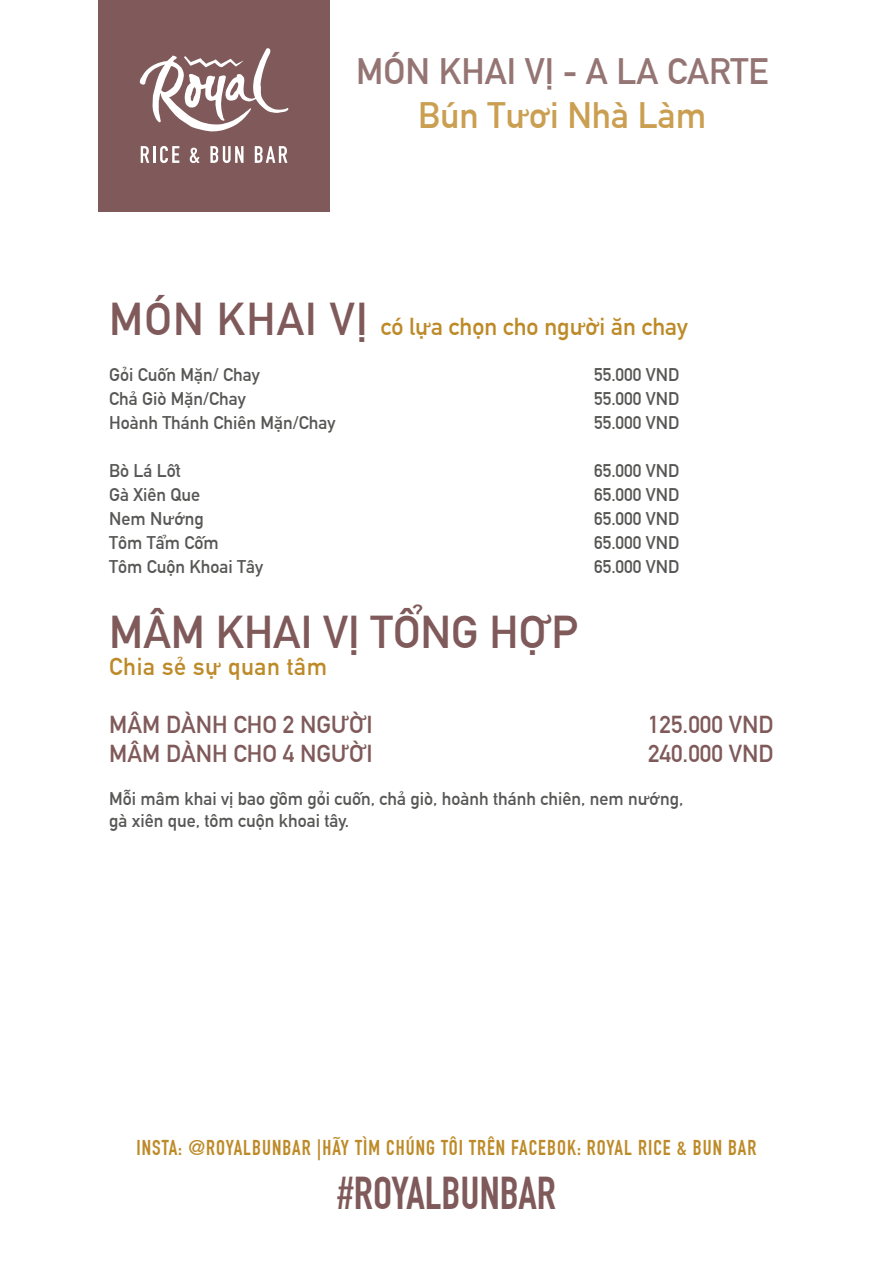
<style>
.page{position:relative;width:893px;height:1263px;background:#fff}
.page>*{position:absolute;margin:0;border:0;box-sizing:border-box;transform-origin:0 0}
.t1{font:700 45px "DIN Alternate";color:#805a5a}
.t2{font:700 45px "DIN Condensed";color:#805a5a}
.t3{font:700 36px "DIN Alternate";color:#957574}
.t4{font:700 36px "DIN Alternate";color:#cb9f52}
.t5{font:700 24px "DIN Alternate";color:#805a5a}
.t6{font:700 24px "DIN Alternate";color:#bd8a28}
.t7{font:700 24px "DIN Alternate";letter-spacing:.025em;color:#bd8a28}
.t8{font:700 21px "DIN Condensed";letter-spacing:.05em;color:#bd8a28}
.t9{font:700 18px/21.6px "DIN Alternate";color:#575756}
.s1{font-size:45px;color:#805a5a}
</style>
<div class="page">
<div style="left:98px;top:0;width:232px;height:211px;background:#805a5a"></div>
<svg style="left:139px;top:48px;width:150px;height:84px"></svg>
<svg style="left:141px;top:146px;width:8px;height:17px"></svg>
<hr style="left:153px;top:146px;width:3px;height:17px;background:#fff">
<svg style="left:160px;top:146px;width:19px;height:17px"></svg>
<svg style="left:190px;top:148px;width:10px;height:15px"></svg>
<svg style="left:210px;top:146px;width:33px;height:17px"></svg>
<svg style="left:255px;top:146px;width:32px;height:17px"></svg>
<h2 class="t3" style="left:356px;top:44px;width:414px">MÓN KHAI VỊ - A LA CARTE</h2>
<h2 class="t4" style="left:418px;top:88px;width:290px">Bún Tươi Nhà Làm</h2>
<h3 class="t6" style="left:109px;top:308px;width:580px"><span class="s1">MÓN KHAI VỊ</span> có lựa chọn cho người ăn chay</h3>
<p class="t9" style="left:109px;top:362px;width:152px">Gỏi Cuốn Mặn/ Chay</p>
<p class="t9" style="left:594px;top:362px;width:87px">55.000 VND</p>
<p class="t9" style="left:109px;top:386px;width:138px">Chả Giò Mặn/Chay</p>
<p class="t9" style="left:594px;top:386px;width:87px">55.000 VND</p>
<p class="t9" style="left:109px;top:410px;width:228px">Hoành Thánh Chiên Mặn/Chay</p>
<p class="t9" style="left:594px;top:410px;width:87px">55.000 VND</p>
<p class="t9" style="left:109px;top:458px;width:73px">Bò Lá Lốt</p>
<p class="t9" style="left:594px;top:458px;width:87px">65.000 VND</p>
<p class="t9" style="left:109px;top:482px;width:92px">Gà Xiên Que</p>
<p class="t9" style="left:594px;top:482px;width:87px">65.000 VND</p>
<p class="t9" style="left:109px;top:506px;width:96px">Nem Nướng</p>
<p class="t9" style="left:594px;top:506px;width:87px">65.000 VND</p>
<p class="t9" style="left:109px;top:530px;width:111px">Tôm Tẩm Cốm</p>
<p class="t9" style="left:594px;top:530px;width:87px">65.000 VND</p>
<p class="t9" style="left:109px;top:554px;width:155px">Tôm Cuộn Khoai Tây</p>
<p class="t9" style="left:594px;top:554px;width:87px">65.000 VND</p>
<h1 class="t1" style="left:109px;top:598px;width:470px">MÂM KHAI VỊ TỔNG HỢP</h1>
<h3 class="t7" style="left:109px;top:649px;width:220px">Chia sẻ sự quan tâm</h3>
<h3 class="t5" style="left:109px;top:706px;width:265px">MÂM DÀNH CHO 2 NGƯỜI</h3>
<h3 class="t5" style="left:648px;top:706px;width:127px">125.000 VND</h3>
<h3 class="t5" style="left:109px;top:735px;width:265px">MÂM DÀNH CHO 4 NGƯỜI</h3>
<h3 class="t5" style="left:648px;top:735px;width:127px">240.000 VND</h3>
<p class="t9" style="left:109px;top:786px;width:576px">Mỗi mâm khai vị bao gồm gỏi cuốn, chả giò, hoành thánh chiên, nem nướng, gà xiên que, tôm cuộn khoai tây.</p>
<p class="t8" style="left:137px;top:1135px;width:621px">INSTA: @ROYALBUNBAR |HÃY TÌM CHÚNG TÔI TRÊN FACEBOK: ROYAL RICE &amp; BUN BAR</p>
<h1 class="t2" style="left:337px;top:1167px;width:220px">#ROYALBUNBAR</h1>
</div>
